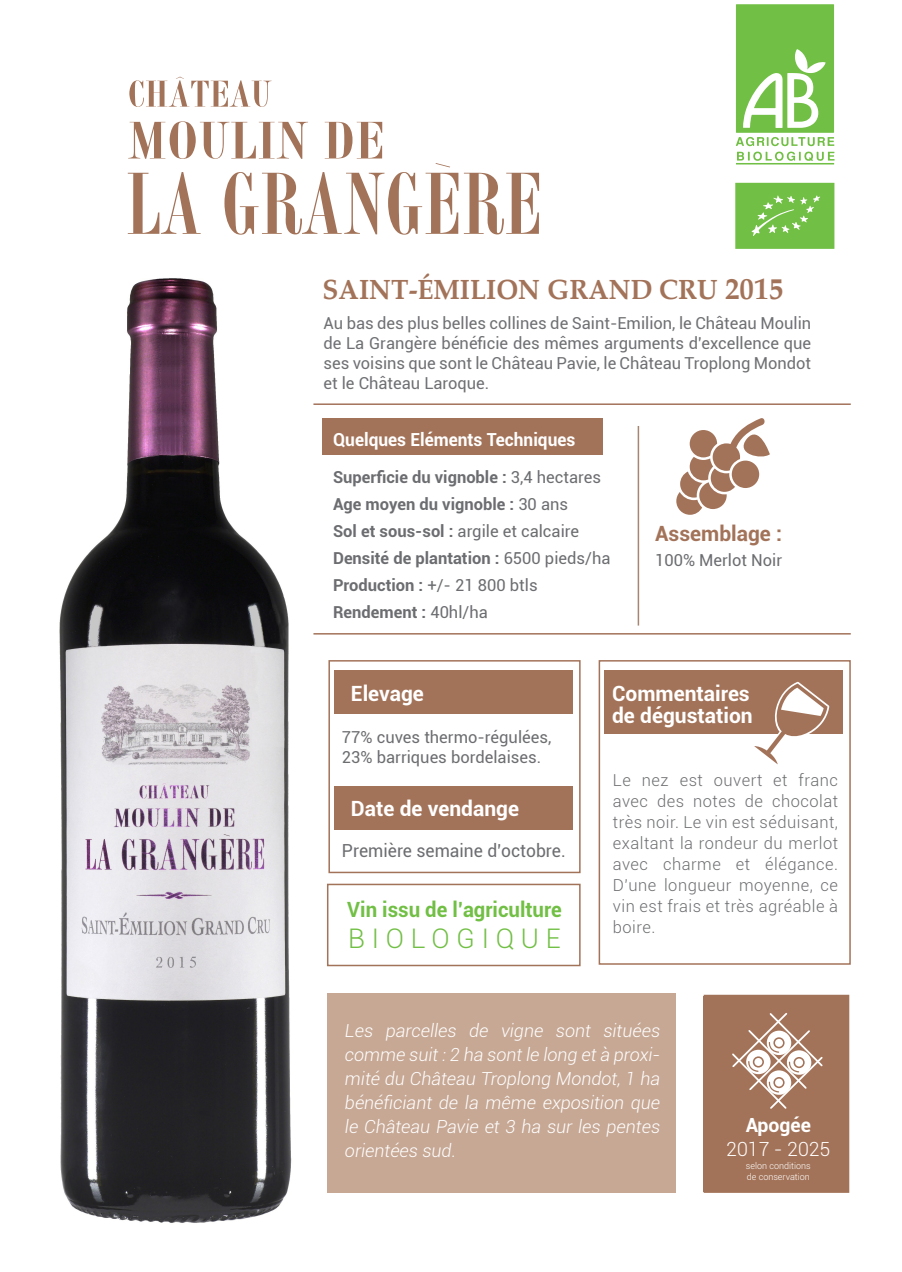
<style>
.page{position:relative;width:902px;height:1272px;background:#fff}
.page>*{position:absolute;margin:0;border:0;box-sizing:border-box;transform-origin:0 0}
.t1{font:700 27.75px "Palatino";color:#a37359;scale:.95 1}
.t2{font:300 27px "Roboto";letter-spacing:.25em;color:#71bf44}
.t3{font:700 21px/22.5px "Roboto";color:#fff}
.t4{font:700 21px "Roboto";color:#71bf44}
.t5{font:700 21px "Roboto";color:#a37359}
.t6{font:300 19.5px "Roboto";color:#fff}
.t7{font:700 19.5px "Roboto";color:#fff}
.t8{font:italic 300 18px/24px "Roboto";color:#fff;text-align:justify}
.t9{font:700 18px "Roboto";color:#fff;scale:.96 1}
.t10{font:18px "Roboto";color:#6c6d70}
.t11{font:16.5px/19.8px "Roboto";color:#6f7073;text-align:justify}
.t12{font:300 16.5px/21px "Roboto";letter-spacing:.03em;color:#6c6d70;text-align:justify}
.t13{font:700 16.5px/27px "Roboto";color:#6c6d70}
.t14{font:16.5px/19.8px "Roboto";color:#6c6d70}
.t15{font:300 9px/10.8px "Roboto";color:#fff}
.s1{font-size:30.6px}
.s2{font-weight:400}
</style>
<div class="page">
<img style="left:59px;top:233px;width:312px;height:990px">
<div style="left:327px;top:993px;width:348px;height:199px;background:#c7a895"></div>
<div style="left:703px;top:996px;width:144px;height:195px;background:#a37359"></div>
<div style="left:703px;top:994px;width:146px;height:198px;border:2px solid #a37359"></div>
<svg style="left:732px;top:1013px;width:91px;height:96px"></svg>
<hr style="left:313px;top:403px;width:537px;height:2px;background:#a37359">
<hr style="left:313px;top:633px;width:537px;height:1px;background:#a37359">
<svg style="left:735px;top:4px;width:99px;height:161px"></svg>
<svg style="left:735px;top:183px;width:99px;height:66px"></svg>
<div style="left:322px;top:418px;width:281px;height:36px;background:#a37359"></div>
<div style="left:604px;top:670px;width:239px;height:63px;background:#a37359"></div>
<div style="left:334px;top:670px;width:239px;height:44px;background:#a37359"></div>
<hr style="left:637px;top:426px;width:2px;height:199px;background:#a88573">
<div style="left:328px;top:660px;width:252px;height:213px;border:2px solid #a37359"></div>
<div style="left:598px;top:660px;width:252px;height:304px;border:2px solid #a37359"></div>
<div style="left:334px;top:786px;width:239px;height:43px;background:#a37359"></div>
<div style="left:327px;top:883px;width:253px;height:83px;border:2px solid #a37359"></div>
<svg style="left:752px;top:682px;width:77px;height:83px"></svg>
<svg style="left:676px;top:418px;width:93px;height:97px"></svg>
<svg style="left:129px;top:76px;width:142px;height:31px"></svg>
<svg style="left:128px;top:121px;width:330px;height:114px"></svg>
<svg style="left:464px;top:173px;width:75px;height:61px"></svg>
<h1 class="t1" style="left:322px;top:273px;width:486px">SAINT-ÉMILION GRAND CRU <span class="s1">2015</span></h1>
<p class="t11" style="left:323px;top:313px;width:489px">Au bas des plus belles collines de Saint-Emilion, le Château Moulin de La Grangère bénéficie des mêmes arguments d'excellence que ses voisins que sont le Château Pavie, le Château Troplong Mondot et le Château Laroque.</p>
<p class="t9" style="left:333px;top:426px;width:254px">Quelques Eléments Techniques</p>
<p class="t13" style="left:333px;top:463px;width:279px">Superficie du vignoble : <span class="s2">3,4 hectares<br></span>Age moyen du vignoble : <span class="s2">30 ans<br></span>Sol et sous-sol : <span class="s2">argile et calcaire<br></span>Densité de plantation : <span class="s2">6500 pieds/ha<br></span>Production : <span class="s2">+/- 21 800 btls<br></span>Rendement : <span class="s2">40hl/ha</span></p>
<p class="t5" style="left:655px;top:518px;width:128px">Assemblage :</p>
<p class="t14" style="left:655px;top:549px;width:128px">100% Merlot Noir</p>
<p class="t3" style="left:351px;top:681px;width:74px">Elevage</p>
<p class="t14" style="left:342px;top:727px;width:211px">77% cuves thermo-régulées,<br>23% barriques bordelaises.</p>
<p class="t3" style="left:351px;top:796px;width:169px">Date de vendange</p>
<p class="t10" style="left:342px;top:838px;width:225px">Première semaine d’octobre.</p>
<p class="t4" style="left:347px;top:894px;width:216px">Vin issu de l’agriculture</p>
<h2 class="t2" style="left:348px;top:919px;width:214px">BIOLOGIQUE</h2>
<p class="t3" style="left:612px;top:681px;width:142px">Commentaires de dégustation</p>
<p class="t12" style="left:613px;top:769px;width:227px">Le nez est ouvert et franc avec des notes de chocolat très noir. Le vin est séduisant, exaltant la rondeur du merlot avec charme et élégance.<br>D'une longueur moyenne, ce vin est frais et très agréable à boire.</p>
<p class="t8" style="left:345px;top:1017px;width:317px">Les parcelles de vigne sont situées comme suit : 2 ha sont le long et à proxi&shy;mité du Château Troplong Mondot, 1 ha bénéficiant de la même exposition que le Château Pavie et 3 ha sur les pentes orientées sud.</p>
<p class="t7" style="left:745px;top:1111px;width:67px">Apogée</p>
<p class="t6" style="left:726px;top:1135px;width:106px">2017 - 2025</p>
<p class="t15" style="left:746px;top:1160px;width:66px">selon conditions de conservation</p>
</div>
